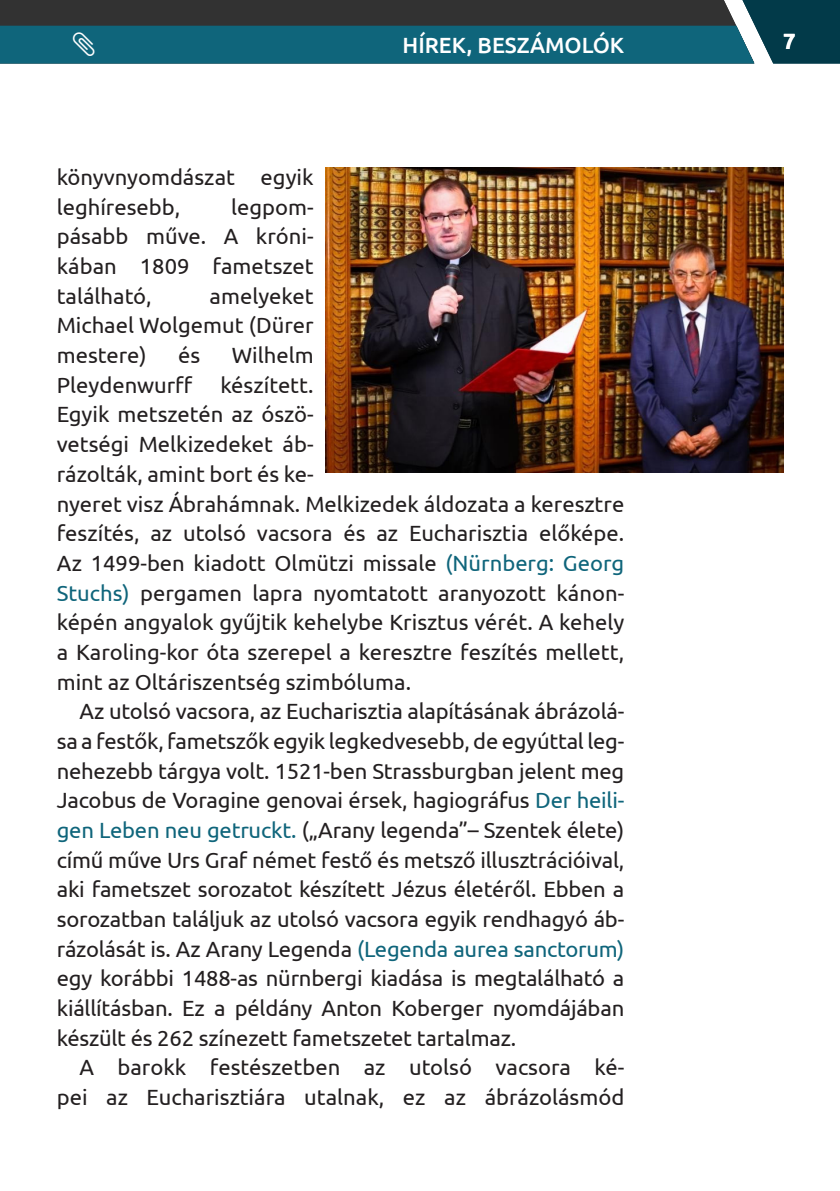
<style>
.page{position:relative;width:840px;height:1191px;background:#fff}
.page>*{position:absolute;margin:0;border:0;box-sizing:border-box;transform-origin:0 0}
.EKE_alap{font:22px/29.6px "Ubuntu";color:#231f20;text-align:justify}
.t1{font:500 22px "Ubuntu";color:#fff}
.t2{font:700 22px "Ubuntu";color:#fff}
.s1{color:#0f657b}
</style>
<div class="page">
<img style="left:325px;top:168px;width:457px;height:305px">
<svg style="left:0;top:0;width:839px;height:63px;background:#1f525f"></svg>
<p class="t1" style="left:402px;top:31px;width:223px">HÍREK, BESZÁMOLÓK</p>
<p class="EKE_alap" style="left:57px;top:162px;width:258px">könyvnyomdászat egyik leghíresebb,</p>
<p class="EKE_alap" style="left:57px;top:191px;width:258px;text-indent:174px">legpom&shy;pásabb műve. A króni&shy;kában 1809 fametszet található,</p>
<p class="EKE_alap" style="left:57px;top:280px;width:258px;text-indent:153px">amelyeket Michael Wolgemut (Dürer mestere)</p>
<p class="EKE_alap" style="left:178px;top:340px;width:24px">és</p>
<p class="EKE_alap" style="left:232px;top:340px;width:83px">Wilhelm</p>
<p class="EKE_alap" style="left:57px;top:369px;width:137px">Pleydenwurff</p>
<p class="EKE_alap" style="left:57px;top:369px;width:568px;text-align:left;text-indent:163px">készített.<br>Egyik metszetén az ószö-<br>vetségi Melkizedeket áb-<br>rázolták, amint bort és ke-<br>nyeret visz Ábrahámnak. Melkizedek áldozata a keresztre feszítés, az utolsó vacsora és az Eucharisztia előképe.<br>Az 1499-ben kiadott Olmützi missale <span class="s1">(Nürnberg: Georg Stuchs)</span> pergamen lapra nyomtatott aranyozott kánon&shy;képén angyalok gyűjtik kehelybe Krisztus vérét. A kehely a Karoling-kor óta szerepel a keresztre feszítés mellett, mint az Oltáriszentség szimbóluma.</p>
<p class="EKE_alap" style="left:57px;top:696px;width:568px;text-indent:23px">Az utolsó vacsora, az Eucharisztia alapításának ábrázolá&shy;sa a festők, fametszők egyik legkedvesebb, de egyúttal leg&shy;nehezebb tárgya volt. 1521-ben Strassburgban jelent meg Jacobus de Voragine genovai érsek, hagiográfus <span class="s1">Der heili&shy;gen Leben neu getruckt.</span> („Arany legenda”– Szentek élete) című műve Urs Graf német festő és metsző illusztrációival, aki fametszet sorozatot készített Jézus életéről. Ebben a sorozatban találjuk az utolsó vacsora egyik rendhagyó áb&shy;rázolását is. Az Arany Legenda <span class="s1">(Legenda aurea sanctorum) </span>egy korábbi 1488-as nürnbergi kiadása is megtalálható a kiállításban. Ez a példány Anton Koberger nyomdájában készült és 262 színezett fametszetet tartalmaz.</p>
<p class="EKE_alap" style="left:57px;top:1052px;width:568px;text-align:right">A barokk festészetben az utolsó vacsora ké&shy;pei az Eucharisztiára utalnak, ez az ábrázolásmód</p>
<p class="t2" style="left:782px;top:28px;width:14px">7</p>
</div>
